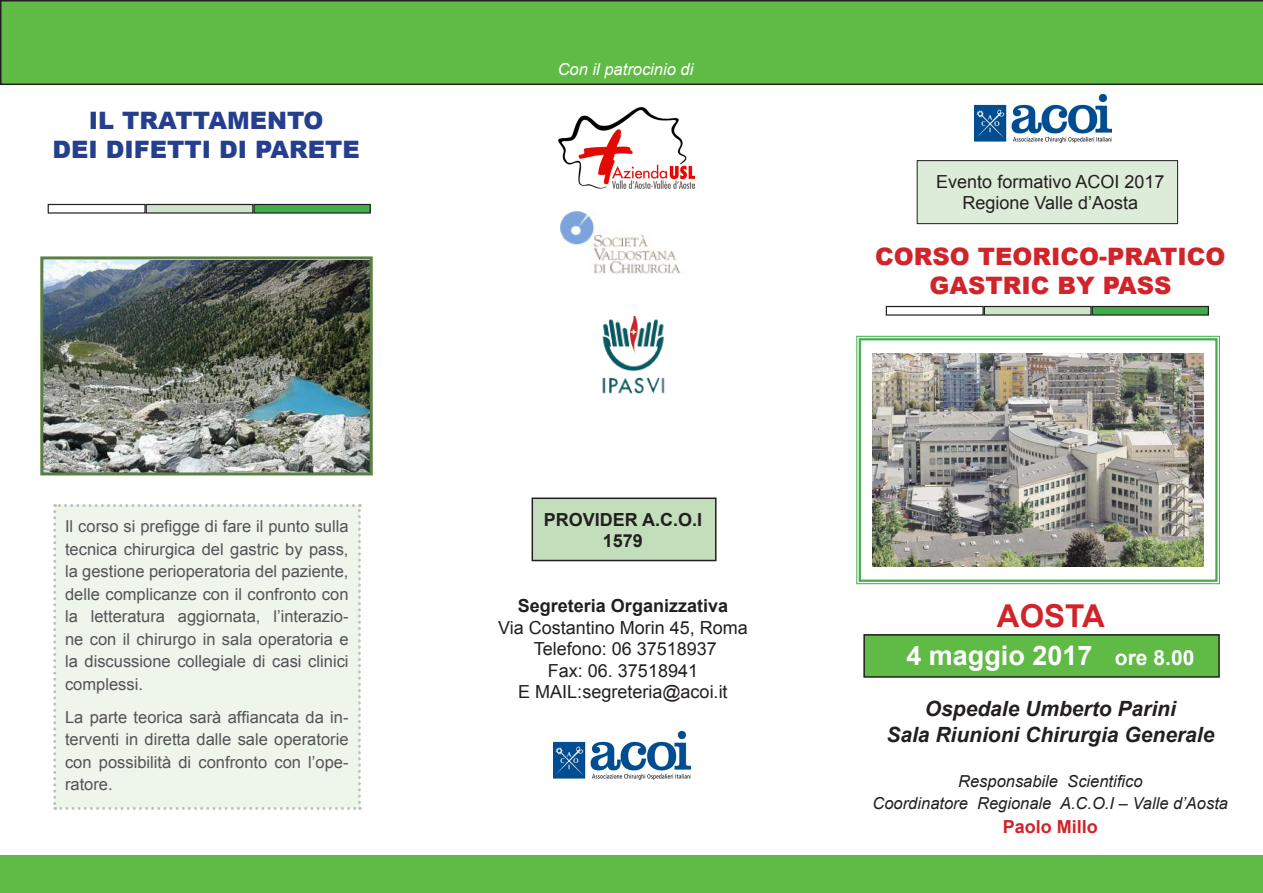
<style>
.page{position:relative;width:1263px;height:893px;background:#fff}
.page>*{position:absolute;margin:0;border:0;box-sizing:border-box;transform-origin:0 0}
.t1{font:700 31.5px "Arial";color:#d1232a}
.t2{font:700 27px "Arial";color:#fff}
.t3{font:900 24px "Arial";color:#d1232a}
.t4{font:900 24px "Arial";color:#253f8e}
.t5{font:italic 700 21px "Arial";color:#231f20}
.t6{font:18px "Arial";color:#231f20}
.t7{font:700 18px "Arial";color:#231f20}
.t8{font:700 18px "Arial";color:#d1232a}
.t9{font:16.5px/22.5px "Arial";color:#535355;text-align:justify}
.t10{font:italic 16.5px "Arial";color:#231f20}
.t11{font:italic 16.5px "Arial";color:#fff}
.s1{font-size:21px}
</style>
<div class="page">
<div style="left:864px;top:635px;width:355px;height:42px;background:#60bb46"></div>
<div style="left:863px;top:634px;width:357px;height:44px;border:2px solid #231f20"></div>
<div style="left:53px;top:504px;width:308px;height:306px;background:#eef5eb"></div>
<div style="left:532px;top:498px;width:184px;height:62px;background:#c2deba"></div>
<div style="left:531px;top:497px;width:185px;height:64px;border:2px solid #231f20"></div>
<div style="left:917px;top:161px;width:260px;height:63px;background:#ddecd9"></div>
<div style="left:917px;top:160px;width:261px;height:64px;border:1px solid #231f20"></div>
<img style="left:554px;top:732px;width:136px;height:48px">
<img style="left:44px;top:260px;width:325px;height:211px">
<div style="left:40px;top:256px;width:333px;height:219px;border:3px solid #5b7e42"></div>
<img style="left:558px;top:108px;width:136px;height:81px">
<img style="left:560px;top:212px;width:121px;height:62px">
<div style="left:0;top:0;width:1263px;height:85px;background:#60bb46"></div>
<img style="left:975px;top:94px;width:136px;height:48px">
<div style="left:254px;top:204px;width:116px;height:9px;background:#40ae49"></div>
<div style="left:253px;top:204px;width:118px;height:10px;border:1px solid #231f20"></div>
<div style="left:146px;top:204px;width:107px;height:9px;background:#cfe5c9"></div>
<div style="left:146px;top:204px;width:107px;height:10px;border:1px solid #231f20"></div>
<div style="left:48px;top:204px;width:98px;height:10px;border:1px solid #231f20"></div>
<div style="left:1092px;top:306px;width:116px;height:9px;background:#40ae49"></div>
<div style="left:1091px;top:306px;width:118px;height:10px;border:1px solid #231f20"></div>
<div style="left:984px;top:306px;width:107px;height:9px;background:#cfe5c9"></div>
<div style="left:984px;top:306px;width:107px;height:10px;border:1px solid #231f20"></div>
<div style="left:886px;top:306px;width:98px;height:10px;border:1px solid #231f20"></div>
<div style="left:0;top:855px;width:1263px;height:38px;background:#60bb46"></div>
<img style="left:602px;top:316px;width:63px;height:78px">
<img style="left:856px;top:336px;width:364px;height:248px">
<div style="left:859px;top:338px;width:358px;height:244px;border:2px solid #40ae49"></div>
<p class="t4" style="left:89px;top:103px;width:236px">IL TRATTAMENTO</p>
<p class="t4" style="left:53px;top:132px;width:309px">DEI DIFETTI DI PARETE</p>
<p class="t9" style="left:65px;top:515px;width:285px">Il corso si prefigge di fare il punto sulla tecnica chirurgica del gastric by pass, la gestione perioperatoria del paziente, delle complicanze con il confronto con la letteratura aggiornata, l’interazio&shy;ne con il chirurgo in sala operatoria e la discussione collegiale di casi clinici complessi.</p>
<p class="t9" style="left:65px;top:706px;width:285px">La parte teorica sarà affiancata da in&shy;terventi in diretta dalle sale operatorie con possibilità di confronto con l’ope&shy;ratore.</p>
<p class="t11" style="left:558px;top:58px;width:137px">Con il patrocinio di</p>
<p class="t7" style="left:544px;top:507px;width:160px">PROVIDER A.C.O.I</p>
<p class="t7" style="left:603px;top:529px;width:42px">1579</p>
<p class="t7" style="left:518px;top:594px;width:212px">Segreteria Organizzativa</p>
<p class="t6" style="left:498px;top:615px;width:251px">Via Costantino Morin 45, Roma</p>
<p class="t6" style="left:534px;top:637px;width:185px">Telefono: 06 37518937</p>
<p class="t6" style="left:548px;top:659px;width:152px">Fax: 06. 37518941</p>
<p class="t6" style="left:518px;top:680px;width:211px">E MAIL:segreteria@acoi.it</p>
<p class="t6" style="left:936px;top:170px;width:230px">Evento formativo ACOI 2017</p>
<p class="t6" style="left:962px;top:191px;width:177px">Regione Valle d’Aosta</p>
<p class="t3" style="left:875px;top:239px;width:352px">CORSO TEORICO-PRATICO</p>
<p class="t3" style="left:929px;top:268px;width:243px">GASTRIC BY PASS</p>
<p class="t1" style="left:997px;top:595px;width:109px">AOSTA</p>
<p class="t2" style="left:906px;top:637px;width:289px">4 maggio 2017 <span class="s1">ore 8.00</span></p>
<p class="t5" style="left:925px;top:695px;width:252px">Ospedale Umberto Parini</p>
<p class="t5" style="left:886px;top:720px;width:329px">Sala Riunioni Chirurgia Generale</p>
<p class="t10" style="left:958px;top:771px;width:186px">Responsabile Scientifico</p>
<p class="t10" style="left:872px;top:792px;width:357px">Coordinatore Regionale A.C.O.I – Valle d’Aosta</p>
<p class="t8" style="left:1003px;top:814px;width:97px">Paolo Millo</p>
</div>
